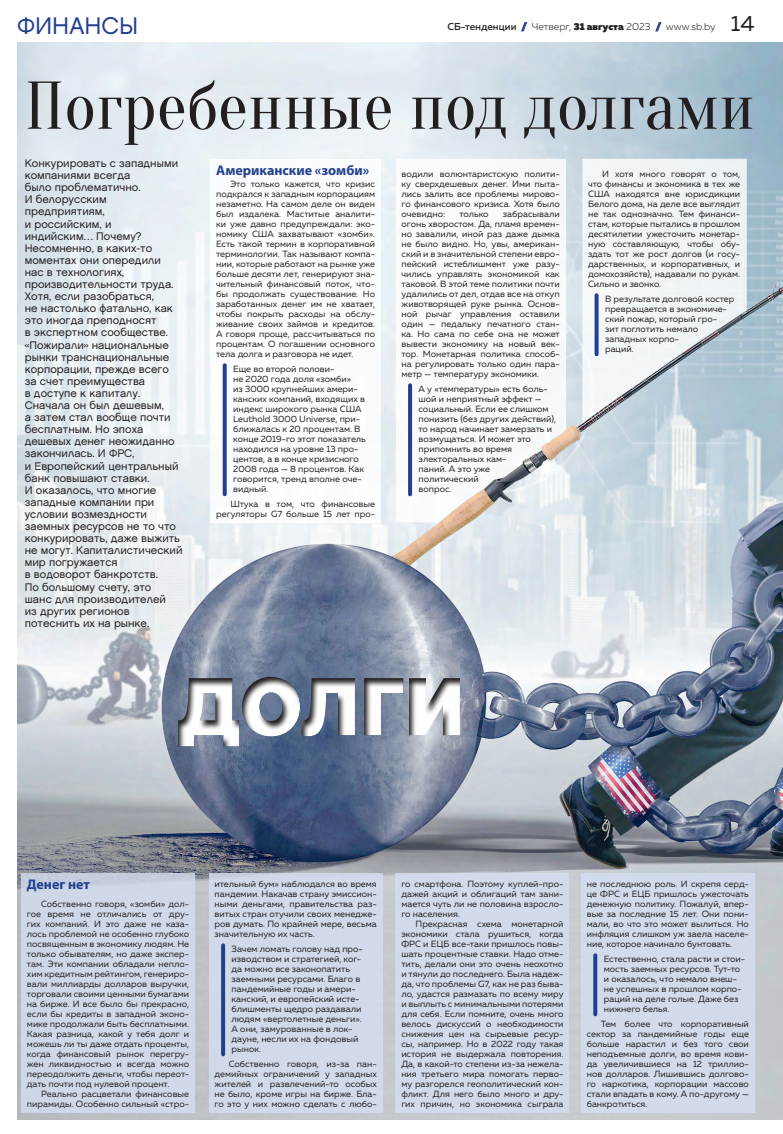
<style>
.page{position:relative;width:783px;height:1134px;background:#fff}
.page>*{position:absolute;margin:0;border:0;box-sizing:border-box;transform-origin:0 0}
.t1{font:900 81.5px "Montserrat";color:#fff;scale:.9 1}
.заг2{font:67.5px "Oranienbaum";color:#231f20}
.Колонтитул{font:24px "Chalet London Nineteen Sixty";color:#233f90}
.t2{font:22px "Muller";color:#231f20}
.подзаголовок_синий{font:700 14px "Myriad Pro";color:#233f90}
.лид{font:11px/12.1px "Chalet London Nineteen Sixty";color:#231f20}
.t3{font:300 10px "Muller";color:#231f20}
.врезка_синяя{font:9px/10px "Muller";color:#231f20;text-align:justify}
.s1{font-weight:500}
.s2{font-weight:900;color:#233f90}
.s3{font-weight:900}
</style>
<div class="page">
<svg style="left:521px;top:22px;width:6px;height:9px"></svg>
<svg style="left:655px;top:22px;width:6px;height:9px"></svg>
<img style="left:17px;top:43px;width:765px;height:1077px">
<svg style="left:108px;top:644px;width:485px;height:114px;background:#8793a6"></svg>
<div style="left:210px;top:159px;width:170px;height:363px;background:#fff"></div>
<svg style="left:223px;top:365px;width:4px;height:129px"></svg>
<svg style="left:396px;top:159px;width:170px;height:122px"></svg>
<div style="left:21px;top:873px;width:174px;height:239px;background:#cfd8e7"></div>
<div style="left:209px;top:873px;width:173px;height:239px;background:#d0dae9"></div>
<svg style="left:221px;top:945px;width:4px;height:109px"></svg>
<div style="left:395px;top:873px;width:174px;height:239px;background:#d1daea"></div>
<div style="left:581px;top:873px;width:173px;height:239px;background:#d1dbea"></div>
<svg style="left:593px;top:955px;width:4px;height:59px"></svg>
<div style="left:582px;top:159px;width:164px;height:122px;background:#f0f4f7"></div>
<img style="left:392px;top:281px;width:390px;height:285px">
<p class="Колонтитул" style="left:17px;top:11px;width:123px">ФИНАНСЫ</p>
<p class="t3" style="left:447px;top:21px;width:269px"><span class="s1">СБ-тенденции</span> <span class="s2">/</span> Четверг, <span class="s3">31 августа</span> 2023 <span class="s2">/</span> www.sb.by</p>
<p class="t2" style="left:730px;top:10px;width:25px">14</p>
<p class="заг2" style="left:25px;top:68px;width:731px">Погребенные под долгами</p>
<p class="подзаголовок_синий" style="left:216px;top:161px;width:154px">Американские «зомби»</p>
<p class="врезка_синяя" style="left:216px;top:178px;width:160px;text-indent:14px">Это только кажется, что кризис подкрался к западным корпорациям незаметно. На самом деле он виден был издалека. Маститые аналити‑ ки уже давно предупреждали: эко‑ номику США захватывают «зомби».<br>Есть такой термин в корпоративной терминологии. Так называют компа‑ нии, которые работают на рынке уже больше десяти лет, генерируют зна‑ чительный финансовый поток, что‑ бы продолжать существование. Но заработанных денег им не хватает, чтобы покрыть расходы на обслу‑ живание своих займов и кредитов.<br>А говоря проще, рассчитываться по процентам. О погашении основного тела долга и разговора не идет.</p>
<p class="врезка_синяя" style="left:233px;top:364px;width:134px;text-align:left">Еще во второй полови‑<br>не 2020 года доля «зомби»<br>из 3000 крупнейших амери‑ канских компаний, входящих в индекс широкого рынка США<br>Leuthold 3000 Universe, при‑ ближалась к 20 процентам. В конце 2019‑го этот показатель находился на уровне 13 про‑ центов, а в конце кризисного<br>2008 года — 8 процентов. Как говорится, тренд вполне оче‑ видный.</p>
<p class="врезка_синяя" style="left:216px;top:498px;width:160px;text-align:right">Штука в том, что финансовые регуляторы G7 больше 15 лет про‑</p>
<p class="лид" style="left:25px;top:157px;width:159px">Конкурировать с западными компаниями всегда<br>было проблематично.<br>И белорусским предприятиям,<br>и российским, и индийским… Почему?<br>Несомненно, в каких-то моментах они опередили нас в технологиях, производительности труда.<br>Хотя, если разобраться,<br>не настолько фатально, как это иногда преподносят<br>в экспертном сообществе. «Пожирали» национальные рынки транснациональные корпорации, прежде всего за счет преимущества<br>в доступе к капиталу.<br>Сначала он был дешевым,<br>а затем стал вообще почти бесплатным. Но эпоха дешевых денег неожиданно закончилась. И ФРС,<br>и Европейский центральный банк повышают ставки.<br>И оказалось, что многие западные компании при условии возмездности заемных ресурсов не то что конкурировать, даже выжить не могут. Капиталистический мир погружается<br>в водоворот банкротств.<br>По большому счету, это<br>шанс для производителей<br>из других регионов потеснить их на рынке.</p>
<p class="врезка_синяя" style="left:588px;top:168px;width:154px;text-indent:14px">И хотя много говорят о том, что финансы и экономика в тех же США находятся вне юрисдикции Белого дома, на деле все выглядит не так однозначно. Тем финанси‑ стам, которые пытались в прошлом десятилетии ужесточить монетар‑ ную составляющую, чтобы обу‑ здать тот же рост долгов (и госу‑ дарственных, и корпоративных, и домохозяйств), надавали по рукам.<br>Сильно и звонко.</p>
<p class="врезка_синяя" style="left:401px;top:168px;width:160px">водили волюнтаристскую полити‑ ку сверхдешевых денег. Ими пыта‑ лись залить все проблемы мирово‑ го финансового кризиса. Хотя было очевидно:</p>
<p class="врезка_синяя" style="left:401px;top:208px;width:160px;text-indent:101px">забрасывали огонь хворостом. Да, пламя времен‑ но завалили, иной раз даже дымка не было видно. Но, увы, американ‑ ский и в значительной степени евро‑ пейский истеблишмент уже разу‑ чились управлять экономикой как таковой. В этой теме политики почти удалились от дел, отдав все на откуп животворящей руке рынка. Основ‑ ной рычаг управления оставили один — педальку печатного стан‑ ка. Но сама по себе она не может вывести экономику на новый век‑ тор. Монетарная политика способ‑ на регулировать только один пара‑ метр — температуру экономики.</p>
<p class="врезка_синяя" style="left:418px;top:384px;width:139px;text-align:left">А у «температуры» есть боль‑ шой и неприятный эффект — социальный. Если ее слишком понизить (без других действий), то народ начинает замерзать и возмущаться. И может это припомнить во время электоральных кам‑<br>паний. А это уже<br>политический<br>вопрос.</p>
<p class="врезка_синяя" style="left:459px;top:208px;width:31px">только</p>
<p class="врезка_синяя" style="left:605px;top:294px;width:131px;text-align:left">В результате долговой костер превращается в экономиче‑ ский пожар, который гро‑<br>зит поглотить немало западных корпо‑<br>раций.</p>
<h1 class="t1" style="left:177px;top:645px;width:321px">ДОЛГИ</h1>
<p class="подзаголовок_синий" style="left:27px;top:875px;width:64px">Денег нет</p>
<p class="врезка_синяя" style="left:27px;top:898px;width:164px;text-indent:14px">Собственно говоря, «зомби» дол‑ гое время не отличались от дру‑ гих компаний. И это даже не каза‑ лось проблемой не особенно глубоко посвященным в экономику людям. Не только обывателям, но даже экспер‑ там. Эти компании обладали непло‑ хим кредитным рейтингом, генериро‑ вали миллиарды долларов выручки, торговали своими ценными бумагами на бирже. И все было бы прекрасно, если бы кредиты в западной эконо‑ мике продолжали быть бесплатными.<br>Какая разница, какой у тебя долг и можешь ли ты даже отдать проценты, когда финансовый рынок перегру‑ жен ликвидностью и всегда можно переодолжить деньги, чтобы переот‑ дать почти под нулевой процент.</p>
<p class="врезка_синяя" style="left:27px;top:1088px;width:164px;text-align:right">Реально расцветали финансовые пирамиды. Особенно сильный «стро‑</p>
<p class="врезка_синяя" style="left:214px;top:878px;width:164px">ительный бум» наблюдался во время пандемии. Накачав страну эмиссион‑ ными деньгами, правительства раз‑ витых стран отучили своих менедже‑ ров думать. По крайней мере, весьма значительную их часть.</p>
<p class="врезка_синяя" style="left:231px;top:944px;width:133px;text-align:left">Зачем ломать голову над про‑ изводством и стратегией, ког‑ да можно все законопатить заемными ресурсами. Благо в пандемийные годы и амери‑ канский, и европейский исте‑ блишменты щедро раздавали людям «вертолетные деньги».<br>А они, замурованные в лок‑ дауне, несли их на фондовый рынок.</p>
<p class="врезка_синяя" style="left:214px;top:1058px;width:164px;text-indent:14px">Собственно говоря, из-за пан‑ демийных ограничений у западных жителей и развлечений-то особых не было, кроме игры на бирже. Бла‑ го это у них можно сделать с любо‑</p>
<p class="врезка_синяя" style="left:401px;top:878px;width:164px">го смартфона. Поэтому куплей-про‑ дажей акций и облигаций там зани‑ мается чуть ли не половина взросло‑ го населения.</p>
<p class="врезка_синяя" style="left:401px;top:918px;width:164px;text-indent:14px">Прекрасная схема монетарной экономики стала рушиться, когда ФРС и ЕЦБ все-таки пришлось повы‑ шать процентные ставки. Надо отме‑ тить, делали они это очень неохотно и тянули до последнего. Была надеж‑ да, что проблемы G7, как не раз быва‑ ло, удастся размазать по всему миру и выплыть с минимальными потерями для себя. Если помните, очень много велось дискуссий о необходимости снижения цен на сырьевые ресур‑ сы, например. Но в 2022 году такая история не выдержала повторения.<br>Да, в какой-то степени из-за нежела‑ ния третьего мира помогать перво‑ му разгорелся геополитический кон‑ фликт. Для него было много и дру‑ гих причин, но экономика сыграла</p>
<p class="врезка_синяя" style="left:586px;top:878px;width:164px">не последнюю роль. И скрепя серд‑ це ФРС и ЕЦБ пришлось ужесточать денежную политику. Пожалуй, впер‑ вые за последние 15 лет. Они пони‑ мали, во что это может вылиться. Но инфляция слишком уж заела населе‑ ние, которое начинало бунтовать.</p>
<p class="врезка_синяя" style="left:603px;top:954px;width:143px;text-align:left">Естественно, стала расти и стои‑ мость заемных ресурсов. Тут-то и оказалось, что немало внеш‑ не успешных в прошлом корпо‑ раций на деле голые. Даже без нижнего белья.</p>
<p class="врезка_синяя" style="left:586px;top:1018px;width:164px;text-indent:14px">Тем более что корпоративный сектор за пандемийные годы еще больше нарастил и без того свои неподъемные долги, во время кови‑ да увеличившиеся на 12 триллио‑ нов долларов. Лишившись долгово‑ го наркотика, корпорации массово стали впадать в кому. А по-другому — банкротиться.</p>
</div>
